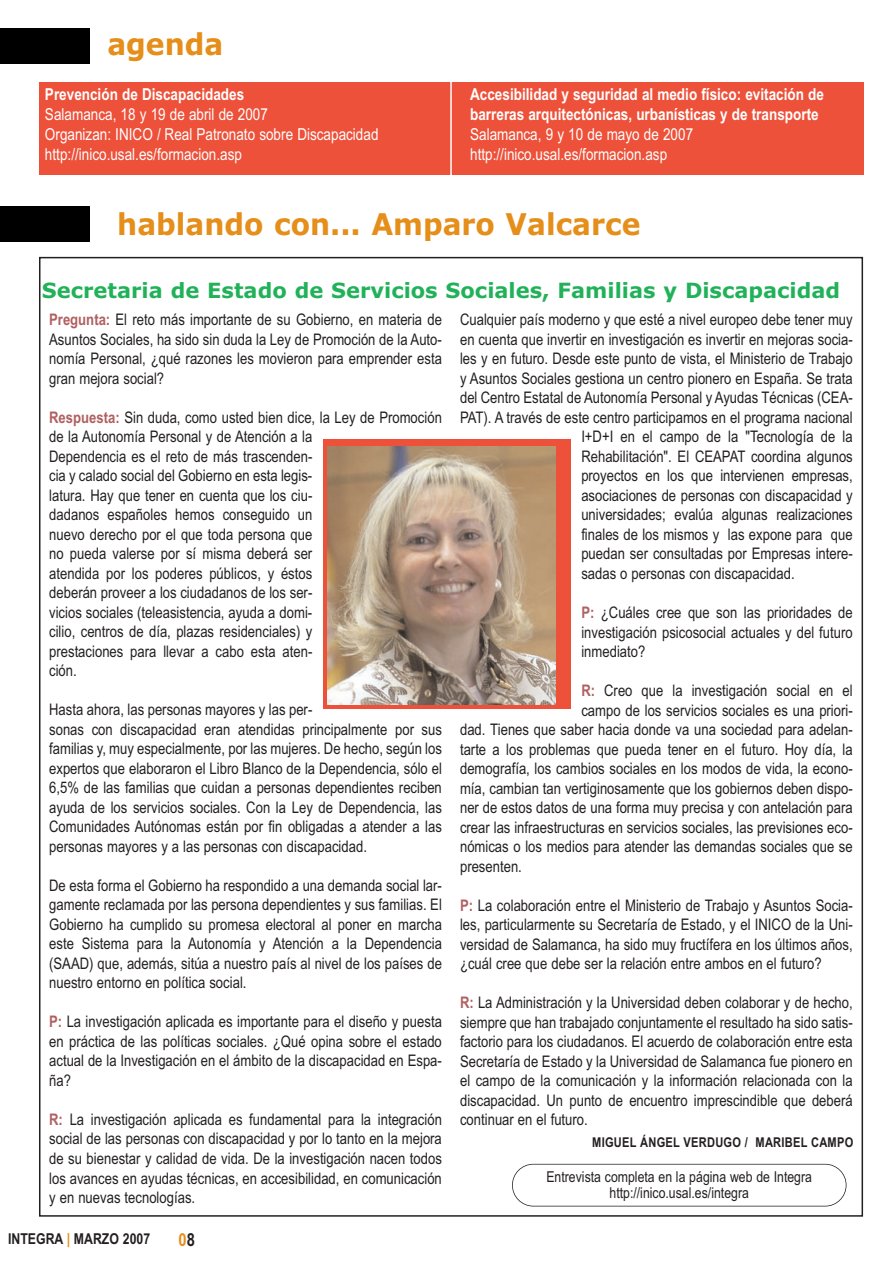
<style>
.page{position:relative;width:893px;height:1263px;background:#fff}
.page>*{position:absolute;margin:0;border:0;box-sizing:border-box;transform-origin:0 0}
.t1{font:700 30px "Verdana";color:#e58e19;scale:.94 1}
.t2{font:700 21px "Verdana";color:#21b259}
.t3{font:700 18px "Arial Narrow";color:#e58e19}
.t4{font:16.5px/19.8px "Arial Narrow";color:#fff}
.t5{font:700 16.5px/19.8px "Arial Narrow";color:#fff}
.t6{font:15.9px/19.5px "Arial Narrow";color:#231f20;text-align:justify}
.t7{font:15px/16.5px "Arial Narrow";color:#231f20;text-align:center}
.t8{font:700 15px "Arial Narrow";color:#231f20}
.t9{font:700 13.5px "Arial Narrow";letter-spacing:.02em;color:#231f20}
.s1{font-weight:700;color:#b06061}
.s2{color:#e58e19}
.s3{color:#231f20}
</style>
<div class="page">
<div style="left:0;top:28px;width:90px;height:35px;background:#000"></div>
<div style="left:0;top:206px;width:90px;height:36px;background:#000"></div>
<div style="left:39px;top:82px;width:824px;height:93px;background:#ed513a"></div>
<hr style="left:450px;top:81px;width:2px;height:95px;background:#fff">
<div style="left:323px;top:439px;width:248px;height:270px;background:#ed513a"></div>
<img style="left:328px;top:446px;width:227px;height:258px">
<div style="left:512px;top:1164px;width:334px;height:42px;border:2px solid #231f20;border-radius:21px"></div>
<h1 class="t1" style="left:107px;top:32px;width:125px">agenda</h1>
<p class="t5" style="left:45px;top:86px;width:201px">Prevención de Discapacidades</p>
<p class="t4" style="left:45px;top:106px;width:335px">Salamanca, 18 y 19 de abril de 2007<br>Organizan: INICO / Real Patronato sobre Discapacidad http://inico.usal.es/formacion.asp</p>
<p class="t5" style="left:470px;top:86px;width:355px">Accesibilidad y seguridad al medio físico: evitación de barreras arquitectónicas, urbanísticas y de transporte</p>
<p class="t4" style="left:470px;top:126px;width:225px">Salamanca, 9 y 10 de mayo de 2007 http://inico.usal.es/formacion.asp</p>
<h1 class="t1" style="left:117px;top:212px;width:558px">hablando con... Amparo Valcarce</h1>
<h2 class="t2" style="left:42px;top:282px;width:800px">Secretaria de Estado de Servicios Sociales, Familias y Discapacidad</h2>
<p class="t6" style="left:49px;top:311px;width:394px"><span class="s1">Pregunta:</span> El reto más importante de su Gobierno, en materia de Asuntos Sociales, ha sido sin duda la Ley de Promoción de la Auto&shy;nomía Personal, ¿qué razones les movieron para emprender esta gran mejora social?</p>
<p class="t6" style="left:49px;top:409px;width:394px;text-align:left"><span class="s1">Respuesta:</span> Sin duda, como usted bien dice, la Ley de Promoción de la Autonomía Personal y de Atención a la<br>Dependencia es el reto de más trascenden-<br>cia y calado social del Gobierno en esta legis-<br>latura. Hay que tener en cuenta que los ciu-<br>dadanos españoles hemos conseguido un<br>nuevo derecho por el que toda persona que<br>no pueda valerse por sí misma deberá ser<br>atendida por los poderes públicos, y éstos<br>deberán proveer a los ciudadanos de los ser-<br>vicios sociales (teleasistencia, ayuda a domi-<br>cilio, centros de día, plazas residenciales) y<br>prestaciones para llevar a cabo esta aten-<br>ción.</p>
<p class="t6" style="left:49px;top:702px;width:394px;text-align:left">Hasta ahora, las personas mayores y las per-<br>sonas con discapacidad eran atendidas principalmente por sus familias y, muy especialmente, por las mujeres. De hecho, según los expertos que elaboraron el Libro Blanco de la Dependencia, sólo el 6,5% de las familias que cuidan a personas dependientes reciben ayuda de los servicios sociales. Con la Ley de Dependencia, las Comunidades Autónomas están por fin obligadas a atender a las personas mayores y a las personas con discapacidad.</p>
<p class="t6" style="left:49px;top:877px;width:394px">De esta forma el Gobierno ha respondido a una demanda social lar&shy;gamente reclamada por las persona dependientes y sus familias. El Gobierno ha cumplido su promesa electoral al poner en marcha este Sistema para la Autonomía y Atención a la Dependencia (SAAD) que, además, sitúa a nuestro país al nivel de los países de nuestro entorno en política social.</p>
<p class="t6" style="left:49px;top:1014px;width:394px"><span class="s1">P:</span> La investigación aplicada es importante para el diseño y puesta en práctica de las políticas sociales. ¿Qué opina sobre el estado actual de la Investigación en el ámbito de la discapacidad en Espa&shy;ña?</p>
<p class="t6" style="left:49px;top:1111px;width:394px"><span class="s1">R:</span> La investigación aplicada es fundamental para la integración social de las personas con discapacidad y por lo tanto en la mejora de su bienestar y calidad de vida. De la investigación nacen todos los avances en ayudas técnicas, en accesibilidad, en comunicación y en nuevas tecnologías.</p>
<p class="t8" style="left:8px;top:1233px;width:144px">INTEGRA <span class="s2">|</span> MARZO 2007</p>
<p class="t3" style="left:179px;top:1233px;width:18px">0<span class="s3">8</span></p>
<p class="t6" style="left:460px;top:312px;width:394px">Cualquier país moderno y que esté a nivel europeo debe tener muy</p>
<p class="t6" style="left:460px;top:331px;width:394px">en cuenta que invertir en investigación es invertir en mejoras socia-</p>
<p class="t6" style="left:460px;top:351px;width:394px">les y en futuro. Desde este punto de vista, el Ministerio de Trabajo</p>
<p class="t6" style="left:460px;top:370px;width:394px">y Asuntos Sociales gestiona un centro pionero en España. Se trata</p>
<p class="t6" style="left:460px;top:390px;width:394px">del Centro Estatal de Autonomía Personal y Ayudas Técnicas (CEA-</p>
<p class="t6" style="left:460px;top:409px;width:394px">PAT). A través de este centro participamos en el programa nacional</p>
<p class="t6" style="left:581px;top:429px;width:273px">I+D+I en el campo de la "Tecnología de la</p>
<p class="t6" style="left:581px;top:448px;width:273px">Rehabilitación". El CEAPAT coordina algunos</p>
<p class="t6" style="left:581px;top:468px;width:273px">proyectos en los que intervienen empresas,</p>
<p class="t6" style="left:581px;top:487px;width:273px">asociaciones de personas con discapacidad y</p>
<p class="t6" style="left:581px;top:507px;width:273px">universidades; evalúa algunas realizaciones</p>
<p class="t6" style="left:581px;top:526px;width:273px">finales de los mismos y las expone para que</p>
<p class="t6" style="left:581px;top:546px;width:273px">puedan ser consultadas por Empresas intere-</p>
<p class="t6" style="left:581px;top:565px;width:215px">sadas o personas con discapacidad.</p>
<p class="t6" style="left:581px;top:604px;width:273px"><span class="s1">P:</span> ¿Cuáles cree que son las prioridades de investigación psicosocial actuales y del futuro inmediato?</p>
<p class="t6" style="left:581px;top:682px;width:273px"><span class="s1">R:</span> Creo que la investigación social en el</p>
<p class="t6" style="left:581px;top:702px;width:273px">campo de los servicios sociales es una priori-</p>
<p class="t6" style="left:460px;top:721px;width:394px">dad. Tienes que saber hacia donde va una sociedad para adelan-</p>
<p class="t6" style="left:460px;top:741px;width:394px">tarte a los problemas que pueda tener en el futuro. Hoy día, la</p>
<p class="t6" style="left:460px;top:760px;width:394px">demografía, los cambios sociales en los modos de vida, la econo-</p>
<p class="t6" style="left:460px;top:780px;width:394px">mía, cambian tan vertiginosamente que los gobiernos deben dispo-</p>
<p class="t6" style="left:460px;top:799px;width:394px">ner de estos datos de una forma muy precisa y con antelación para</p>
<p class="t6" style="left:460px;top:819px;width:394px">crear las infraestructuras en servicios sociales, las previsiones eco-</p>
<p class="t6" style="left:460px;top:838px;width:394px">nómicas o los medios para atender las demandas sociales que se</p>
<p class="t6" style="left:460px;top:858px;width:63px">presenten.</p>
<p class="t6" style="left:460px;top:897px;width:394px"><span class="s1">P:</span> La colaboración entre el Ministerio de Trabajo y Asuntos Socia&shy;les, particularmente su Secretaría de Estado, y el INICO de la Uni&shy;versidad de Salamanca, ha sido muy fructífera en los últimos años, ¿cuál cree que debe ser la relación entre ambos en el futuro?</p>
<p class="t6" style="left:460px;top:994px;width:394px"><span class="s1">R:</span> La Administración y la Universidad deben colaborar y de hecho, siempre que han trabajado conjuntamente el resultado ha sido satis&shy;factorio para los ciudadanos. El acuerdo de colaboración entre esta Secretaría de Estado y la Universidad de Salamanca fue pionero en el campo de la comunicación y la información relacionada con la discapacidad. Un punto de encuentro imprescindible que deberá continuar en el futuro.</p>
<p class="t9" style="left:592px;top:1137px;width:263px">MIGUEL ÁNGEL VERDUGO / MARIBEL CAMPO</p>
<p class="t7" style="left:546px;top:1170px;width:267px">Entrevista completa en la página web de Integra http://inico.usal.es/integra</p>
</div>
